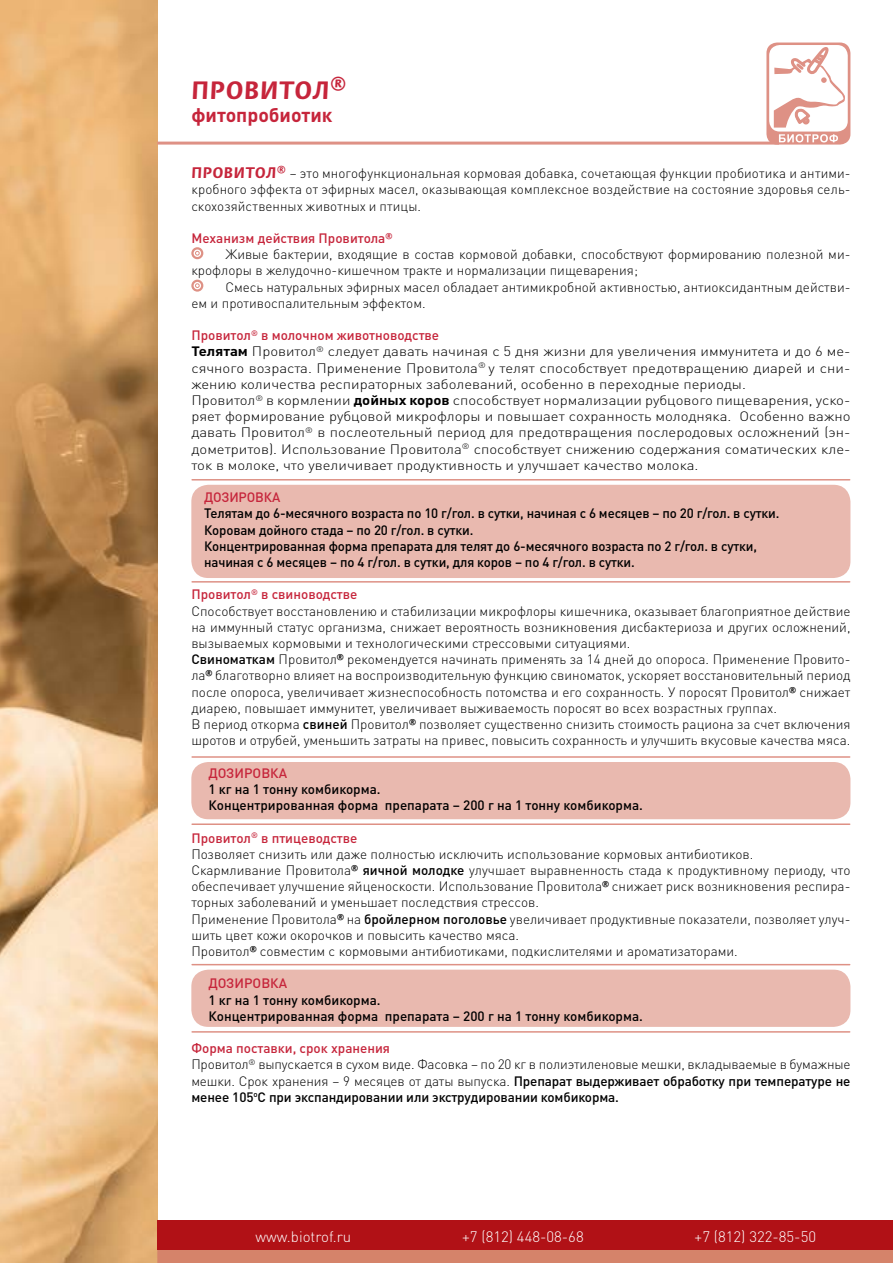
<style>
.page{position:relative;width:893px;height:1263px;background:#fff}
.page>*{position:absolute;margin:0;border:0;box-sizing:border-box;transform-origin:0 0}
.txt{font:700 27px "Flora C";letter-spacing:.04em;color:#c6253b}
.загол2{font:700 19.5px "DIN Pro";color:#c6253b}
.txt-2{font:300 15px "DIN Pro";color:#fff}
.txt-3{font:300 13.5px/16.2px "DIN Pro";color:#000}
.txt-4{font:300 13.5px/16.2px "DIN Pro";color:#000;text-align:justify;scale:1.1 1}
.txt-5{font:500 13.5px "DIN Pro";letter-spacing:-.01em;color:#000}
.Default{font:300 13.5px/16.2px "DIN Pro";letter-spacing:.005em;color:#000;text-align:justify}
.Загол3{font:500 13.5px "DIN Pro";color:#c6253b}
.txt-6{font:500 13.5px "DIN Pro";color:#c6253b}
.s1{font-size:30px}
.s2{font-family:"Flora C";font-weight:700;font-size:16.5px;color:#c6253b}
.s3{font-family:"Flora C";font-weight:700}
.s4{font-weight:700}
.s5{font-weight:500}
</style>
<div class="page">
<div style="left:191px;top:762px;width:659px;height:57px;background:#e9b9af;border-radius:17px"></div>
<hr style="left:192px;top:756px;width:658px;height:2px;background:#de9185">
<hr style="left:192px;top:823px;width:658px;height:2px;background:#de9185">
<div style="left:191px;top:970px;width:659px;height:57px;background:#e9b9af;border-radius:17px"></div>
<hr style="left:192px;top:964px;width:658px;height:1px;background:#de9185">
<hr style="left:192px;top:1031px;width:658px;height:2px;background:#de9185">
<div style="left:191px;top:485px;width:659px;height:93px;background:#e9b9af;border-radius:17px"></div>
<hr style="left:192px;top:479px;width:658px;height:1px;background:#de9185">
<hr style="left:192px;top:581px;width:658px;height:2px;background:#de9185">
<div style="left:191px;top:247px;width:12px;height:12px;border:2px solid #de9185;border-radius:50%"></div>
<svg style="left:195px;top:251px;width:5px;height:4px"></svg>
<div style="left:191px;top:280px;width:12px;height:12px;border:2px solid #de9185;border-radius:50%"></div>
<svg style="left:195px;top:283px;width:5px;height:5px"></svg>
<img style="left:0;top:0;width:157px;height:1263px">
<svg style="left:766px;top:43px;width:84px;height:102px"></svg>
<hr style="left:157px;top:142px;width:622px;height:3px;background:#de9185">
<div style="left:157px;top:1250px;width:736px;height:13px;background:#d5836a"></div>
<div style="left:157px;top:1220px;width:736px;height:30px;background:#b11116"></div>
<p class="txt" style="left:191px;top:76px;width:156px">ПРОВИТОЛ<span class="s1">®</span></p>
<p class="загол2" style="left:191px;top:102px;width:142px">фитопробиотик</p>
<p class="Default" style="left:191px;top:165px;width:661px"><span class="s2">ПРОВИТОЛ®</span> – это многофункциональная кормовая добавка, сочетающая функции пробиотика и антими&shy;кробного эффекта от эфирных масел, оказывающая комплексное воздействие на состояние здоровья сель&shy;скохозяйственных животных и птицы.</p>
<p class="Загол3" style="left:191px;top:229px;width:202px">Механизм действия Провитола<span class="s3">®</span></p>
<p class="txt-3" style="left:191px;top:246px;width:661px;text-indent:34px">Живые бактерии, входящие в состав кормовой добавки, способствуют формированию полезной ми&shy;крофлоры в желудочно-кишечном тракте и нормализации пищеварения;</p>
<p class="txt-3" style="left:191px;top:278px;width:661px;text-indent:34px">Смесь натуральных эфирных масел обладает антимикробной активностью, антиоксидантным действи&shy;ем и противоспалительным эффектом.</p>
<p class="Загол3" style="left:191px;top:326px;width:249px">Провитол<sup>®</sup> в молочном животноводстве</p>
<p class="txt-4" style="left:191px;top:343px;width:601px"><span class="s4">Телятам</span> Провитол<sup>®</sup> следует давать начиная с 5 дня жизни для увеличения иммунитета и до 6 ме&shy;сячного возраста. Применение Провитола<sup>®</sup> у телят способствует предотвращению диарей и сни&shy;жению количества респираторных заболеваний, особенно в переходные периоды.</p>
<p class="txt-4" style="left:191px;top:391px;width:601px">Провитол<sup>®</sup> в кормлении <span class="s4">дойных коров</span> способствует нормализации рубцового пищеварения, уско&shy;ряет формирование рубцовой микрофлоры и повышает сохранность молодняка. Особенно важно давать Провитол<sup>®</sup> в послеотельный период для предотвращения послеродовых осложнений (эн&shy;дометритов). Использование Провитола<sup>®</sup> способствует снижению содержания соматических кле&shy;ток в молоке, что увеличивает продуктивность и улучшает качество молока.</p>
<p class="txt-6" style="left:204px;top:488px;width:78px">ДОЗИРОВКА</p>
<p class="txt-5" style="left:204px;top:504px;width:577px">Телятам до 6-месячного возраста по 10 г/гол. в сутки, начиная с 6 месяцев – по 20 г/гол. в сутки.</p>
<p class="txt-5" style="left:204px;top:521px;width:271px">Коровам дойного стада – по 20 г/гол. в сутки.</p>
<p class="txt-5" style="left:204px;top:537px;width:554px">Концентрированная форма препарата для телят до 6-месячного возраста по 2 г/гол. в сутки,</p>
<p class="txt-5" style="left:204px;top:553px;width:432px">начиная с 6 месяцев – по 4 г/гол. в сутки, для коров – по 4 г/гол. в сутки.</p>
<p class="Загол3" style="left:191px;top:585px;width:168px">Провитол<sup>®</sup> в свиноводстве</p>
<p class="txt-3" style="left:191px;top:602px;width:661px;text-align:justify">Способствует восстановлению и стабилизации микрофлоры кишечника, оказывает благоприятное действие на иммунный статус организма, снижает вероятность возникновения дисбактериоза и других осложнений, вызываемых кормовыми и технологическими стрессовыми ситуациями.</p>
<p class="txt-3" style="left:191px;top:651px;width:661px;text-align:justify"><span class="s5">Свиноматкам</span> Провитол<span class="s3">®</span> рекомендуется начинать применять за 14 дней до опороса. Применение Провито&shy;ла<span class="s3">®</span> благотворно влияет на воспроизводительную функцию свиноматок, ускоряет восстановительный период после опороса, увеличивает жизнеспособность потомства и его сохранность. У поросят Провитол<span class="s3">®</span> снижает диарею, повышает иммунитет, увеличивает выживаемость поросят во всех возрастных группах.</p>
<p class="txt-3" style="left:191px;top:715px;width:661px">В период откорма <span class="s5">свиней</span> Провитол<span class="s3">®</span> позволяет существенно снизить стоимость рациона за счет включения шротов и отрубей, уменьшить затраты на привес, повысить сохранность и улучшить вкусовые качества мяса.</p>
<p class="txt-6" style="left:208px;top:764px;width:80px">ДОЗИРОВКА</p>
<p class="txt-5" style="left:208px;top:780px;width:174px">1 кг на 1 тонну комбикорма.</p>
<p class="txt-5" style="left:208px;top:796px;width:436px">Концентрированная форма препарата – 200 г на 1 тонну комбикорма.</p>
<p class="Загол3" style="left:191px;top:828px;width:168px">Провитол<sup>®</sup> в птицеводстве</p>
<p class="txt-3" style="left:191px;top:845px;width:563px">Позволяет снизить или даже полностью исключить использование кормовых антибиотиков.</p>
<p class="txt-3" style="left:191px;top:861px;width:661px;text-align:justify">Скармливание Провитола<span class="s3">®</span> <span class="s5">яичной молодке</span> улучшает выравненность стада к продуктивному периоду, что обеспечивает улучшение яйценоскости. Использование Провитола<span class="s3">®</span> снижает риск возникновения респира&shy;торных заболеваний и уменьшает последствия стрессов.</p>
<p class="txt-3" style="left:191px;top:910px;width:661px">Применение Провитола<span class="s3">®</span> на <span class="s5">бройлерном поголовье</span> увеличивает продуктивные показатели, позволяет улуч&shy;шить цвет кожи окорочков и повысить качество мяса.</p>
<p class="txt-3" style="left:191px;top:942px;width:548px">Провитол<span class="s3">®</span> совместим с кормовыми антибиотиками, подкислителями и ароматизаторами.</p>
<p class="txt-6" style="left:208px;top:974px;width:80px">ДОЗИРОВКА</p>
<p class="txt-5" style="left:208px;top:990px;width:174px">1 кг на 1 тонну комбикорма.</p>
<p class="txt-5" style="left:208px;top:1007px;width:436px">Концентрированная форма препарата – 200 г на 1 тонну комбикорма.</p>
<p class="txt-6" style="left:191px;top:1039px;width:200px">Форма поставки, срок хранения</p>
<p class="txt-3" style="left:191px;top:1056px;width:661px;text-align:justify">Провитол<sup>®</sup> выпускается в сухом виде. Фасовка – по 20 кг в полиэтиленовые мешки, вкладываемые в бумажные мешки. Срок хранения – 9 месяцев от даты выпуска. <span class="s5">Препарат выдерживает обработку при температуре не менее 105</span><sup>о</sup><span class="s5">С при экспандировании или экструдировании комбикорма.</span></p>
<p class="txt-2" style="left:255px;top:1226px;width:97px">www.biotrof.ru</p>
<p class="txt-2" style="left:462px;top:1226px;width:123px">+7 (812) 448-08-68</p>
<p class="txt-2" style="left:695px;top:1226px;width:123px">+7 (812) 322-85-50</p>
</div>
